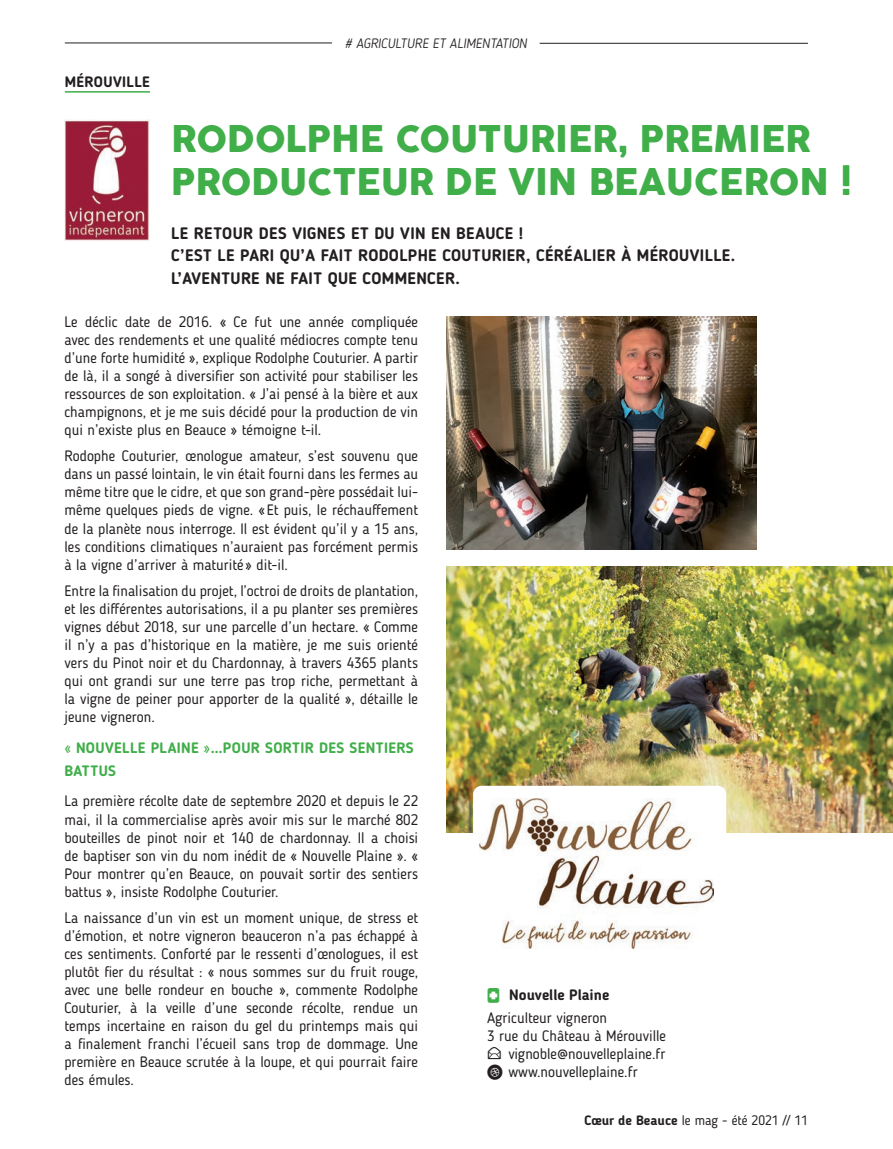
<style>
.page{position:relative;width:893px;height:1149px;background:#fff}
.page>*{position:absolute;margin:0;border:0;box-sizing:border-box;transform-origin:0 0}
.t1{font:36px/43.2px "Cocogoose";color:#40ae49}
.t2{font:700 16.5px/22.5px "Blogger Sans";letter-spacing:.02em;color:#231f20}
.t3{font:15px/18px "Blogger Sans";color:#231f20;text-align:justify}
.t4{font:700 15px/22.5px "Blogger Sans";letter-spacing:.02em;color:#40ae49}
.t5{font:700 15px "Blogger Sans";letter-spacing:.02em;color:#231f20}
.t6{font:13.5px "Blogger Sans";color:#231f20}
.t7{font:italic 300 13.5px "Blogger Sans";color:#231f20}
.s1{font-family:"Cut Outsfor 3 DFX";color:#40ae49}
.s2{font-weight:700}
.s3{font-family:"Social Media Circled"}
</style>
<div class="page">
<hr style="left:65px;top:43px;width:267px;height:1px;background:#231f20">
<hr style="left:540px;top:43px;width:268px;height:1px;background:#231f20">
<hr style="left:65px;top:91px;width:85px;height:2px;background:#40ae49">
<img style="left:65px;top:120px;width:85px;height:120px">
<img style="left:446px;top:316px;width:311px;height:233px">
<img style="left:446px;top:566px;width:447px;height:266px">
<div style="left:473px;top:785px;width:253px;height:167px;background:#fff;border-radius:9px"></div>
<img style="left:480px;top:798px;width:233px;height:150px">
<p class="t5" style="left:65px;top:73px;width:87px">MÉROUVILLE</p>
<p class="t7" style="left:345px;top:35px;width:184px"># AGRICULTURE ET ALIMENTATION</p>
<h1 class="t1" style="left:171px;top:119px;width:683px">RODOLPHE COUTURIER, PREMIER<br>PRODUCTEUR DE VIN BEAUCERON !</h1>
<p class="t2" style="left:171px;top:222px;width:565px">LE RETOUR DES VIGNES ET DU VIN EN BEAUCE !<br>C’EST LE PARI QU’A FAIT RODOLPHE COUTURIER, CÉRÉALIER À MÉROUVILLE.<br>L’AVENTURE NE FAIT QUE COMMENCER.</p>
<p class="t3" style="left:64px;top:312px;width:355px">Le déclic date de 2016. « Ce fut une année compliquée avec des rendements et une qualité médiocres compte tenu d’une forte humidité », explique Rodolphe Couturier. A partir de là, il a songé à diversifier son activité pour stabiliser les ressources de son exploitation. « J’ai pensé à la bière et aux champignons, et je me suis décidé pour la production de vin qui n’existe plus en Beauce » témoigne t-il.</p>
<p class="t3" style="left:64px;top:447px;width:355px">Rodophe Couturier, œnologue amateur, s’est souvenu que dans un passé lointain, le vin était fourni dans les fermes au même titre que le cidre, et que son grand-père possédait lui&shy;même quelques pieds de vigne. « Et puis, le réchauffement de la planète nous interroge. Il est évident qu’il y a 15 ans, les conditions climatiques n’auraient pas forcément permis à la vigne d’arriver à maturité » dit-il.</p>
<p class="t3" style="left:64px;top:581px;width:355px">Entre la finalisation du projet, l’octroi de droits de plantation, et les différentes autorisations, il a pu planter ses premières vignes début 2018, sur une parcelle d’un hectare. « Comme il n’y a pas d’historique en la matière, je me suis orienté vers du Pinot noir et du Chardonnay, à travers 4365 plants qui ont grandi sur une terre pas trop riche, permettant à la vigne de peiner pour apporter de la qualité », détaille le jeune vigneron.</p>
<p class="t4" style="left:64px;top:736px;width:351px">« NOUVELLE PLAINE »…POUR SORTIR DES SENTIERS<br>BATTUS</p>
<p class="t3" style="left:64px;top:792px;width:355px">La première récolte date de septembre 2020 et depuis le 22 mai, il la commercialise après avoir mis sur le marché 802 bouteilles de pinot noir et 140 de chardonnay. Il a choisi de baptiser son vin du nom inédit de « Nouvelle Plaine ». « Pour montrer qu’en Beauce, on pouvait sortir des sentiers battus », insiste Rodolphe Couturier.</p>
<p class="t3" style="left:64px;top:908px;width:355px">La naissance d’un vin est un moment unique, de stress et d’émotion, et notre vigneron beauceron n’a pas échappé à ces sentiments. Conforté par le ressenti d’œnologues, il est plutôt fier du résultat : « nous sommes sur du fruit rouge, avec une belle rondeur en bouche », commente Rodolphe Couturier, à la veille d’une seconde récolte, rendue un temps incertaine en raison du gel du printemps mais qui a finalement franchi l’écueil sans trop de dommage. Une première en Beauce scrutée à la loupe, et qui pourrait faire des émules.</p>
<p class="t3" style="left:487px;top:983px;width:124px;line-height:22.2px"><span class="s1">r</span> <span class="s2">Nouvelle Plaine<br></span>Agriculteur vigneron</p>
<p class="t3" style="left:487px;top:1026px;width:180px">3 rue du Château à Mérouville</p>
<p class="t3" style="left:508px;top:1044px;width:159px">vignoble@nouvelleplaine.fr</p>
<p class="t3" style="left:487px;top:1062px;width:152px"><span class="s3">1</span> www.nouvelleplaine.fr</p>
<p class="t6" style="left:584px;top:1112px;width:225px"><span class="s2">Cœur de Beauce</span> le mag - été 2021 // 11</p>
</div>
